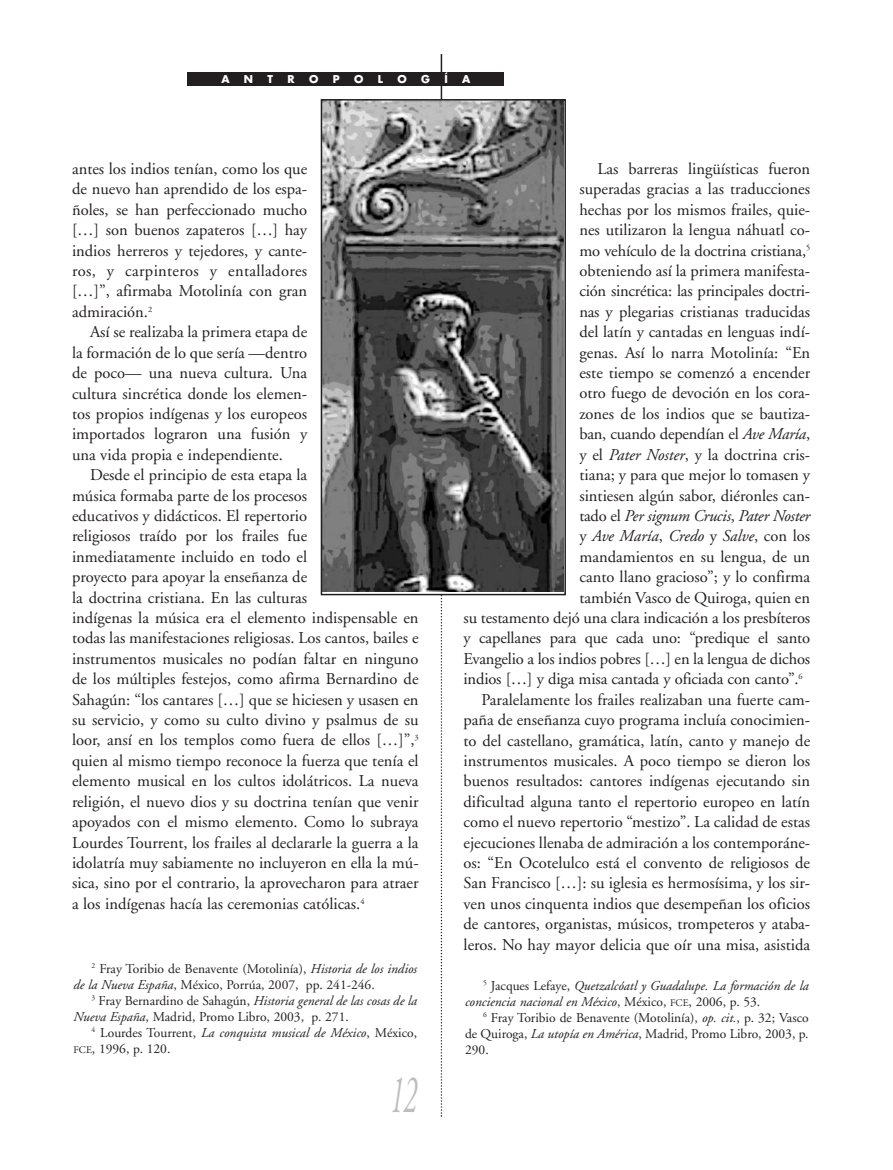
<style>
.page{position:relative;width:893px;height:1170px;background:#fff}
.page>*{position:absolute;margin:0;border:0;box-sizing:border-box;transform-origin:0 0}
.t1{font:italic 54px "Adobe Garamond";color:#bcbdc0;scale:.5 1}
.t2{font:16.5px/20.4px "Adobe Garamond";color:#231f20;text-align:justify}
.t3{font:italic 16.5px "Adobe Garamond";letter-spacing:-.015em;color:#231f20}
.t4{font:13.5px/15.9px "Adobe Garamond";color:#231f20}
.t5{font:italic 13.5px/15.9px "Adobe Garamond";color:#231f20}
.t6{font:700 10.5px "Futura";color:#fff}
.s1{font-style:italic}
.s2{font-size:10.2px}
.s3{font-style:normal}
.s4{font-style:normal;font-size:10.2px}
</style>
<div class="page">
<hr style="left:441px;top:54px;width:1px;height:306px;background:#231f20">
<svg style="left:441px;top:595px;width:1px;height:521px"></svg>
<div style="left:188px;top:72px;width:316px;height:14px;background:#231f20"></div>
<img style="left:324px;top:102px;width:239px;height:490px">
<div style="left:321px;top:99px;width:245px;height:496px;border:2px solid #231f20"></div>
<p class="t6" style="left:221px;top:74px;width:10px">A</p>
<p class="t6" style="left:244px;top:74px;width:11px">N</p>
<p class="t6" style="left:268px;top:74px;width:7px">T</p>
<p class="t6" style="left:288px;top:74px;width:9px">R</p>
<p class="t6" style="left:309px;top:74px;width:11px">O</p>
<p class="t6" style="left:333px;top:74px;width:8px">P</p>
<p class="t6" style="left:354px;top:74px;width:11px">O</p>
<p class="t6" style="left:378px;top:74px;width:7px">L</p>
<p class="t6" style="left:397px;top:74px;width:11px">O</p>
<p class="t6" style="left:421px;top:74px;width:10px">G</p>
<p class="t6" style="left:444px;top:74px;width:5px">Í</p>
<p class="t6" style="left:462px;top:74px;width:10px">A</p>
<p class="t2" style="left:72px;top:160px;width:237px">antes los indios tenían, como los que de nuevo han aprendido de los espa&shy;ñoles, se han perfeccionado mucho […] son buenos zapateros […] hay indios herreros y tejedores, y cante&shy;ros, y carpinteros y entalladores […]”, afirmaba Motolinía con gran admiración.<sup>2</sup></p>
<p class="t2" style="left:72px;top:323px;width:237px;text-indent:18px">Así se realizaba la primera etapa de la formación de lo que sería —dentro de poco— una nueva cultura. Una cultura sincrética donde los elemen&shy;tos propios indígenas y los europeos importados lograron una fusión y una vida propia e independiente.</p>
<p class="t2" style="left:72px;top:466px;width:348px;text-align:left;text-indent:18px">Desde el principio de esta etapa la<br>música formaba parte de los procesos<br>educativos y didácticos. El repertorio<br>religiosos traído por los frailes fue<br>inmediatamente incluido en todo el<br>proyecto para apoyar la enseñanza de<br>la doctrina cristiana. En las culturas<br>indígenas la música era el elemento indispensable en todas las manifestaciones religiosas. Los cantos, bailes e instrumentos musicales no podían faltar en ninguno de los múltiples festejos, como afirma Bernardino de Sahagún: “los cantares […] que se hiciesen y usasen en su servicio, y como su culto divino y psalmus de su loor, ansí en los templos como fuera de ellos […]”,<sup>3 </sup>quien al mismo tiempo reconoce la fuerza que tenía el elemento musical en los cultos idolátricos. La nueva religión, el nuevo dios y su doctrina tenían que venir apoyados con el mismo elemento. Como lo subraya Lourdes Tourrent, los frailes al declararle la guerra a la idolatría muy sabiamente no incluyeron en ella la mú&shy;sica, sino por el contrario, la aprovecharon para atraer a los indígenas hacía las ceremonias católicas.<sup>4</sup></p>
<p class="t4" style="left:74px;top:962px;width:345px;text-indent:18px"><sup>2</sup> Fray Toribio de Benavente (Motolinía), <span class="s1">Historia de los indios de la Nueva España</span>, México, Porrúa, 2007, pp. 241-246.</p>
<p class="t4" style="left:73px;top:993px;width:345px;text-indent:18px"><sup>3</sup> Fray Bernardino de Sahagún, <span class="s1">Historia general de las cosas de la<br>Nueva España</span>, Madrid, Promo Libro, 2003, p. 271.</p>
<p class="t4" style="left:74px;top:1025px;width:345px;text-indent:18px"><sup>4</sup> Lourdes Tourrent, <span class="s1">La conquista musical de México</span>, México,<br><span class="s2">FCE</span>, 1996, p. 120.</p>
<h1 class="t1" style="left:390px;top:1073px;width:55px">12</h1>
<p class="t2" style="left:597px;top:160px;width:214px">Las barreras lingüísticas fueron</p>
<p class="t2" style="left:579px;top:180px;width:232px">superadas gracias a las traducciones</p>
<p class="t2" style="left:579px;top:201px;width:232px">hechas por los mismos frailes, quie-</p>
<p class="t2" style="left:579px;top:221px;width:232px">nes utilizaron la lengua náhuatl co-</p>
<p class="t2" style="left:579px;top:241px;width:232px">mo vehículo de la doctrina cristiana,<sup>5</sup></p>
<p class="t2" style="left:579px;top:262px;width:232px">obteniendo así la primera manifesta-</p>
<p class="t2" style="left:579px;top:282px;width:232px">ción sincrética: las principales doctri-</p>
<p class="t2" style="left:579px;top:303px;width:232px">nas y plegarias cristianas traducidas</p>
<p class="t2" style="left:579px;top:323px;width:232px">del latín y cantadas en lenguas indí-</p>
<p class="t2" style="left:579px;top:343px;width:232px">genas. Así lo narra Motolinía: “En</p>
<p class="t2" style="left:579px;top:364px;width:232px">este tiempo se comenzó a encender</p>
<p class="t2" style="left:579px;top:384px;width:232px">otro fuego de devoción en los cora-</p>
<p class="t2" style="left:579px;top:405px;width:232px">zones de los indios que se bautiza-</p>
<p class="t2" style="left:579px;top:425px;width:232px">ban, cuando dependían el <span class="s1">Ave María</span>,</p>
<p class="t2" style="left:579px;top:445px;width:232px">y el <span class="s1">Pater Noster</span>, y la doctrina cris-</p>
<p class="t2" style="left:579px;top:466px;width:232px">tiana; y para que mejor lo tomasen y</p>
<p class="t2" style="left:579px;top:486px;width:232px">sintiesen algún sabor, diéronles can-</p>
<p class="t3" style="left:579px;top:509px;width:232px"><span class="s3">tado el</span> Per signum Crucis<span class="s3">,</span> Pater Noster</p>
<p class="t3" style="left:579px;top:529px;width:232px"><span class="s3">y</span> Ave María<span class="s3">,</span> Credo <span class="s3">y</span> Salve<span class="s3">, con los</span></p>
<p class="t2" style="left:579px;top:547px;width:232px">mandamientos en su lengua, de un</p>
<p class="t2" style="left:579px;top:568px;width:232px">canto llano gracioso”; y lo confirma</p>
<p class="t2" style="left:579px;top:588px;width:232px">también Vasco de Quiroga, quien en</p>
<p class="t2" style="left:464px;top:609px;width:348px">su testamento dejó una clara indicación a los presbíteros</p>
<p class="t2" style="left:464px;top:629px;width:348px">y capellanes para que cada uno: “predique el santo</p>
<p class="t2" style="left:464px;top:649px;width:348px">Evangelio a los indios pobres […] en la lengua de dichos</p>
<p class="t2" style="left:464px;top:670px;width:341px">indios […] y diga misa cantada y oficiada con canto”.<sup>6</sup></p>
<p class="t2" style="left:482px;top:690px;width:330px">Paralelamente los frailes realizaban una fuerte cam-</p>
<p class="t2" style="left:464px;top:711px;width:348px">paña de enseñanza cuyo programa incluía conocimien-</p>
<p class="t2" style="left:464px;top:731px;width:348px">to del castellano, gramática, latín, canto y manejo de</p>
<p class="t2" style="left:464px;top:751px;width:348px">instrumentos musicales. A poco tiempo se dieron los</p>
<p class="t2" style="left:464px;top:772px;width:348px">buenos resultados: cantores indígenas ejecutando sin</p>
<p class="t2" style="left:464px;top:792px;width:348px">dificultad alguna tanto el repertorio europeo en latín</p>
<p class="t2" style="left:464px;top:813px;width:348px">como el nuevo repertorio “mestizo”. La calidad de estas</p>
<p class="t2" style="left:464px;top:833px;width:348px">ejecuciones llenaba de admiración a los contemporáne-</p>
<p class="t2" style="left:464px;top:853px;width:348px">os: “En Ocotelulco está el convento de religiosos de</p>
<p class="t2" style="left:464px;top:874px;width:348px">San Francisco […]: su iglesia es hermosísima, y los sir-</p>
<p class="t2" style="left:464px;top:894px;width:348px">ven unos cinquenta indios que desempeñan los oficios</p>
<p class="t2" style="left:464px;top:915px;width:348px">de cantores, organistas, músicos, trompeteros y ataba-</p>
<p class="t2" style="left:464px;top:935px;width:348px">leros. No hay mayor delicia que oír una misa, asistida</p>
<p class="t5" style="left:465px;top:979px;width:345px;text-indent:18px"><sup>5</sup> <span class="s3">Jacques Lefaye,</span> Quetzalcóatl y Guadalupe. La formación de la conciencia nacional en México<span class="s3">, México,</span> <span class="s4">FCE</span><span class="s3">, 2006, p. 53.</span></p>
<p class="t4" style="left:465px;top:1010px;width:345px;text-align:justify;text-indent:18px"><sup>6</sup> Fray Toribio de Benavente (Motolinía), <span class="s1">op. cit.</span>, p. 32; Vasco de Quiroga, <span class="s1">La utopía en América</span>, Madrid, Promo Libro, 2003, p.<br>290.</p>
</div>
